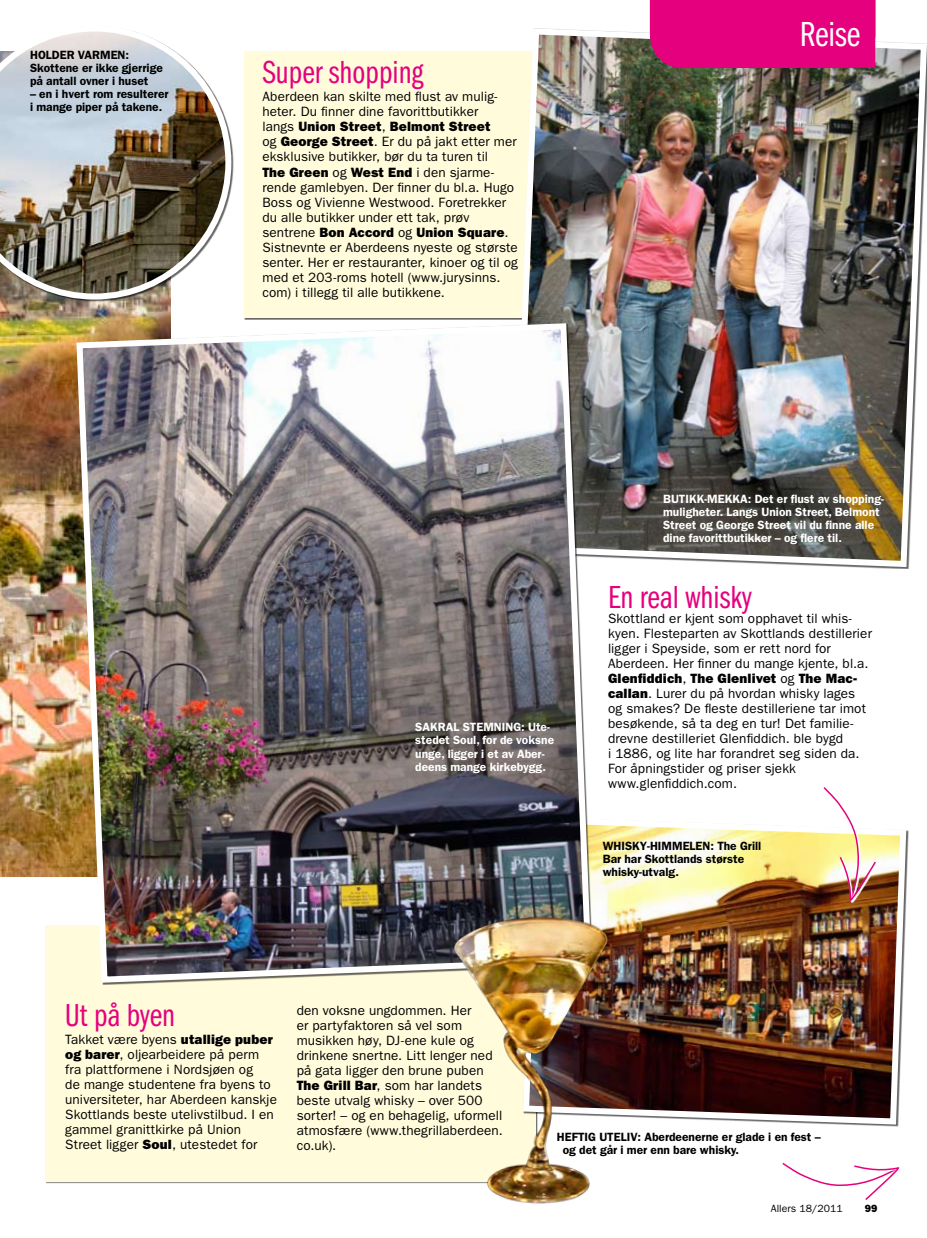
<style>
.page{position:relative;width:927px;height:1238px;background:#fff}
.page>*{position:absolute;margin:0;border:0;box-sizing:border-box;transform-origin:0 0}
.t1{font:36px "ITC Franklin Gothic Std Bk Cp";letter-spacing:-.005em;color:#fff}
.t2{font:33px "ITC Franklin Gothic Std Bk Cp";color:#e5007d}
.t3{font:13.5px/15px "ITC Franklin Gothic Std";letter-spacing:.01em;color:#000}
.t4{font:13.5px "ITC Franklin Gothic Std Hvy";letter-spacing:.01em;color:#000}
.t5{font:600 12px/13px "ITC Franklin Gothic Std";color:#000}
.t6{font:600 12px/13px "ITC Franklin Gothic Std";color:#fff}
.t7{font:10.5px "ITC Franklin Gothic Std";color:#000}
.t8{font:10.5px "ITC Franklin Gothic Std Hvy";color:#000}
.s1{font-family:"ITC Franklin Gothic Std"}
.s2{font-family:"ITC Franklin Gothic Std Hvy"}
</style>
<div class="page">
<img style="left:0;top:301px;width:170px;height:575px">
<div style="left:244px;top:51px;width:380px;height:266px;background:#fffbdb"></div>
<div style="left:45px;top:924px;width:491px;height:257px;background:#fffbdb"></div>
<img style="left:594px;top:825px;width:315px;height:298px">
<img style="left:510px;top:25px;width:417px;height:544px">
<img style="left:73px;top:320px;width:521px;height:665px">
<img style="left:781px;top:787px;width:121px;height:413px">
<img style="left:0;top:31px;width:231px;height:268px">
<img style="left:397px;top:915px;width:220px;height:289px">
<div style="left:650px;top:0;width:225px;height:68px;background:#e5007d"></div>
<p class="t5" style="left:30px;top:49px;width:134px">HOLDER VARMEN:<br>Skottene er ikke gjerrige på antall ovner i huset</p>
<p class="t5" style="left:30px;top:88px;width:140px">– en i hvert rom resulterer i mange piper på takene.</p>
<h2 class="t2" style="left:262px;top:54px;width:162px">Super shopping</h2>
<p class="t3" style="left:262px;top:89px;width:236px">Aberdeen kan skilte med flust av mulig&shy;heter. Du finner dine favorittbutikker</p>
<p class="t4" style="left:262px;top:119px;width:230px"><span class="s1">langs</span> Union Street<span class="s1">,</span> Belmont Street</p>
<p class="t3" style="left:262px;top:134px;width:256px">og <span class="s2">George Street</span>. Er du på jakt etter mer eksklusive butikker, bør du ta turen til</p>
<p class="t4" style="left:262px;top:164px;width:233px">The Green <span class="s1">og</span> West End <span class="s1">i den sjarme-</span></p>
<p class="t3" style="left:262px;top:179px;width:253px">rende gamlebyen. Der finner du bl.a. Hugo<br>Boss og Vivienne Westwood. Foretrekker du alle butikker under ett tak, prøv</p>
<p class="t4" style="left:262px;top:224px;width:248px"><span class="s1">sentrene</span> Bon Accord <span class="s1">og</span> Union Square<span class="s1">.</span></p>
<p class="t3" style="left:262px;top:239px;width:257px">Sistnevnte er Aberdeens nyeste og største senter. Her er restauranter, kinoer og til og med et 203-roms hotell (www.jurysinns. com) i tillegg til alle butikkene.</p>
<h1 class="t1" style="left:800px;top:14px;width:62px">Reise</h1>
<p class="t6" style="left:415px;top:720px;width:140px">SAKRAL STEMNING: Ute&shy;stedet Soul, for de voksne unge, ligger i et av Aber&shy;deens mange kirkebygg.</p>
<p class="t6" style="left:663px;top:492px;width:222px">BUTIKK-MEKKA: Det er flust av shopping&shy;muligheter. Langs Union Street, Belmont Street og George Street vil du finne alle dine favorittbutikker – og flere til.</p>
<h2 class="t2" style="left:608px;top:579px;width:145px">En real whisky</h2>
<p class="t3" style="left:608px;top:611px;width:265px">Skottland er kjent som opphavet til whis&shy;kyen. Flesteparten av Skottlands destillerier ligger i Speyside, som er rett nord for Aberdeen. Her finner du mange kjente, bl.a.</p>
<p class="t4" style="left:608px;top:670px;width:250px">Glenfiddich<span class="s1">,</span> The Glenlivet <span class="s1">og</span> The Mac-</p>
<p class="t3" style="left:608px;top:686px;width:259px"><span class="s2">callan</span>. Lurer du på hvordan whisky lages og smakes? De fleste destilleriene tar imot besøkende, så ta deg en tur! Det familie&shy;drevne destilleriet Glenfiddich. ble bygd<br>i 1886, og lite har forandret seg siden da.<br>For åpningstider og priser sjekk www.glenfiddich.com.</p>
<p class="t5" style="left:603px;top:839px;width:160px">WHISKY-HIMMELEN: The Grill<br>Bar har Skottlands største whisky-utvalg.</p>
<h2 class="t2" style="left:65px;top:996px;width:111px">Ut på byen</h2>
<p class="t3" style="left:65px;top:1031px;width:213px">Takket være byens <span class="s2">utallige puber og barer</span>, oljearbeidere på perm fra plattformene i Nordsjøen og<br>de mange studentene fra byens to universiteter, har Aberdeen kanskje Skottlands beste utelivstilbud. I en gammel granittkirke på Union Street ligger <span class="s2">Soul</span>, utestedet for</p>
<p class="t3" style="left:297px;top:1003px;width:208px">den voksne ungdommen. Her<br>er partyfaktoren så vel som musikken høy, DJ-ene kule og drinkene snertne. Litt lenger ned på gata ligger den brune puben<br><span class="s2">The Grill Bar</span>, som har landets beste utvalg whisky – over 500 sorter! – og en behagelig, uformell atmosfære (www.thegrillaberdeen. co.uk).</p>
<p class="t5" style="left:563px;top:1130px;width:259px;text-indent:-6px">HEFTIG UTELIV: Aberdeenerne er glade i en fest – og det går i mer enn bare whisky.</p>
<p class="t7" style="left:771px;top:1202px;width:73px">Allers 18/2011</p>
<p class="t8" style="left:865px;top:1202px;width:14px">99</p>
</div>
